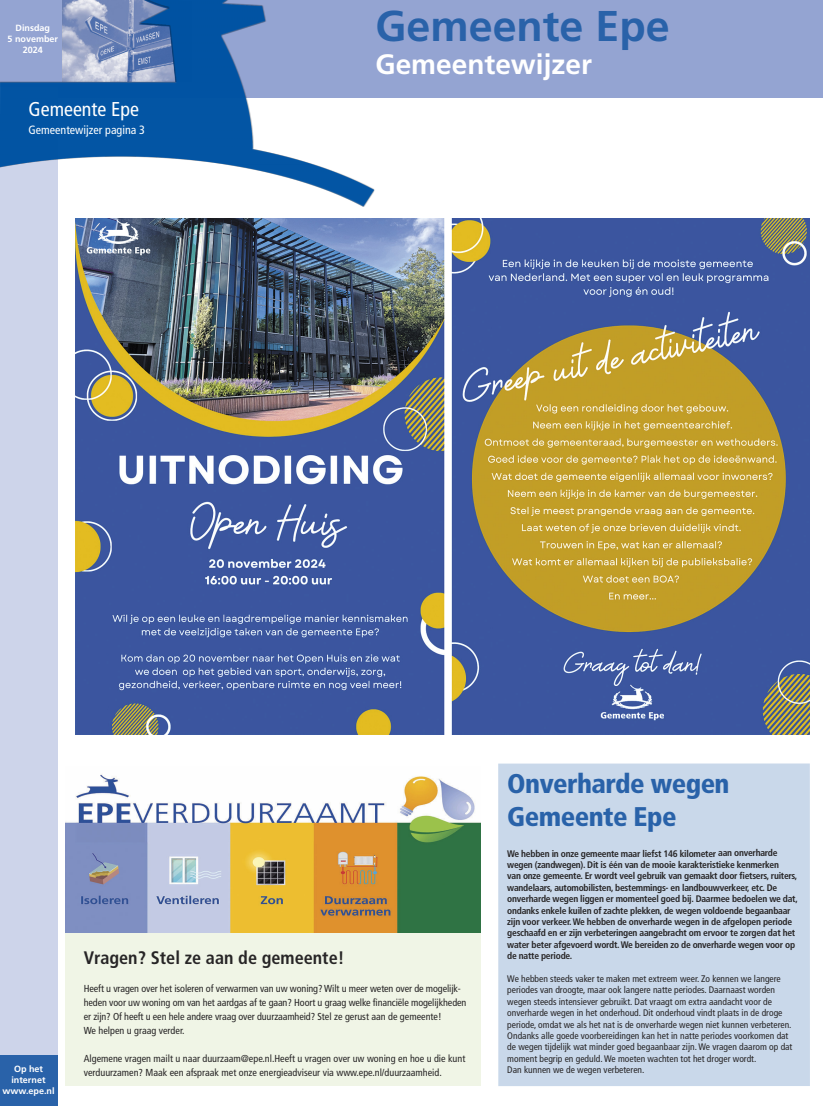
<style>
.page{position:relative;width:823px;height:1106px;background:#fff}
.page>*{position:absolute;margin:0;border:0;box-sizing:border-box;transform-origin:0 0}
.t1{font:700 43px "Frutiger";color:#2962a9}
.t2{font:700 28px "Frutiger";color:#fff}
.t3{font:900 condensed 27px/33px "Frutiger";letter-spacing:-.02em;color:#2962a9}
.t4{font:condensed 20px "Frutiger";color:#fff}
.t5{font:700 condensed 18.1px "Frutiger";color:#272526}
.t6{font:condensed 12px "Frutiger";color:#fff}
.t7{font:condensed 10.1px/13.9px "Frutiger";letter-spacing:-.01em;color:#272526}
.t8{font:700 condensed 9.5px/11.4px "Frutiger";letter-spacing:-.025em;color:#272526}
.t9{font:condensed 9.5px/11.4px "Frutiger";color:#272526}
.t10{font:700 9px/10.8px "Frutiger";color:#fff;text-align:center}
</style>
<div class="page">
<div style="left:0;top:0;width:822px;height:97px;background:#94a4d2"></div>
<div style="left:0;top:88px;width:57px;height:1017px;background:#cdd4ea"></div>
<img style="left:0;top:0;width:403px;height:208px">
<div style="left:0;top:1055px;width:57px;height:50px;background:#2962a9"></div>
<div style="left:498px;top:763px;width:311px;height:323px;background:#c9d8ea"></div>
<div style="left:65px;top:766px;width:415px;height:320px;background:#f0f5e6"></div>
<img style="left:65px;top:766px;width:415px;height:167px">
<img style="left:75px;top:219px;width:734px;height:515px">
<p class="t10" style="left:8px;top:23px;width:52px">Dinsdag<br>5 november<br>2024</p>
<h3 class="t4" style="left:29px;top:101px;width:112px">Gemeente Epe</h3>
<p class="t6" style="left:29px;top:125px;width:118px">Gemeentewijzer pagina 3</p>
<h1 class="t1" style="left:375px;top:9px;width:295px">Gemeente Epe</h1>
<h2 class="t2" style="left:375px;top:53px;width:218px">Gemeentewijzer</h2>
<p class="t10" style="left:2px;top:1064px;width:54px">Op het internet www.epe.nl</p>
<h3 class="t5" style="left:84px;top:950px;width:262px">Vragen? Stel ze aan de gemeente!</h3>
<p class="t7" style="left:84px;top:982px;width:384px">Heeft u vragen over het isoleren of verwarmen van uw woning? Wilt u meer weten over de mogelijk&shy;heden voor uw woning om van het aardgas af te gaan? Hoort u graag welke financiële mogelijkheden er zijn? Of heeft u een hele andere vraag over duurzaamheid? Stel ze gerust aan de gemeente!<br>We helpen u graag verder.</p>
<p class="t7" style="left:84px;top:1052px;width:383px">Algemene vragen mailt u naar duurzaam@epe.nl.Heeft u vragen over uw woning en hoe u die kunt verduurzamen? Maak een afspraak met onze energieadviseur via www.epe.nl/duurzaamheid.</p>
<h3 class="t3" style="left:507px;top:769px;width:224px">Onverharde wegen<br>Gemeente Epe</h3>
<p class="t8" style="left:507px;top:848px;width:292px">We hebben in onze gemeente maar liefst 146 kilometer aan onverharde wegen (zandwegen). Dit is één van de mooie karakteristieke kenmerken<br>van onze gemeente. Er wordt veel gebruik van gemaakt door fietsers, ruiters, wandelaars, automobilisten, bestemmings- en landbouwverkeer, etc. De onverharde wegen liggen er momenteel goed bij. Daarmee bedoelen we dat, ondanks enkele kuilen of zachte plekken, de wegen voldoende begaanbaar zijn voor verkeer. We hebben de onverharde wegen in de afgelopen periode geschaafd en er zijn verbeteringen aangebracht om ervoor te zorgen dat het water beter afgevoerd wordt. We bereiden zo de onverharde wegen voor op de natte periode.</p>
<p class="t9" style="left:507px;top:973px;width:286px">We hebben steeds vaker te maken met extreem weer. Zo kennen we langere periodes van droogte, maar ook langere natte periodes. Daarnaast worden wegen steeds intensiever gebruikt. Dat vraagt om extra aandacht voor de onverharde wegen in het onderhoud. Dit onderhoud vindt plaats in de droge periode, omdat we als het nat is de onverharde wegen niet kunnen verbeteren.<br>Ondanks alle goede voorbereidingen kan het in natte periodes voorkomen dat de wegen tijdelijk wat minder goed begaanbaar zijn. We vragen daarom op dat moment begrip en geduld. We moeten wachten tot het droger wordt.<br>Dan kunnen we de wegen verbeteren.</p>
</div>
